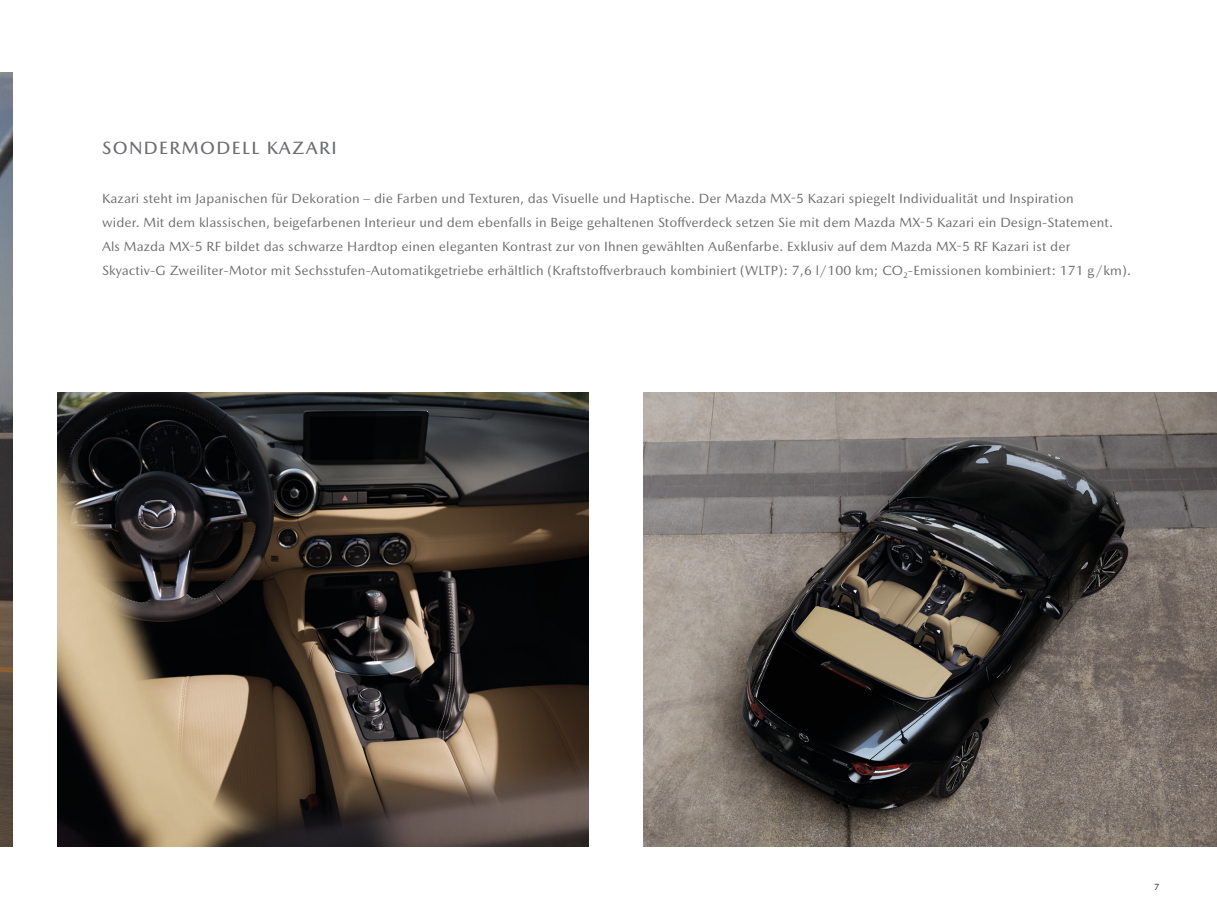
<style>
.page{position:relative;width:1217px;height:919px;background:#fff}
.page>*{position:absolute;margin:0;border:0;box-sizing:border-box;transform-origin:0 0}
.Innenteil_HL_Copy{font:500 18px "Mazda Type";letter-spacing:.075em;color:#6c6d70}
.Innenteil_Copy{font:13.5px/24px "Mazda Type";letter-spacing:.01em;color:#6c6d70}
.t1{font:9px "Mazda Type";color:#231f20}
</style>
<div class="page">
<img style="left:0;top:72px;width:13px;height:774px">
<img style="left:57px;top:392px;width:531px;height:454px">
<img style="left:643px;top:392px;width:573px;height:454px">
<p class="Innenteil_HL_Copy" style="left:102px;top:137px;width:236px">SONDERMODELL KAZARI</p>
<p class="Innenteil_Copy" style="left:102px;top:186px;width:1012px">Kazari steht im Japanischen für Dekoration – die Farben und Texturen, das Visuelle und Haptische. Der Mazda MX-5 Kazari spiegelt Individualität und Inspiration wider. Mit dem klassischen, beigefarbenen Interieur und dem ebenfalls in Beige gehaltenen Stoffverdeck setzen Sie mit dem Mazda MX-5 Kazari ein Design-Statement.</p>
<p class="Innenteil_Copy" style="left:102px;top:234px;width:1030px">Als Mazda MX-5 RF bildet das schwarze Hardtop einen eleganten Kontrast zur von Ihnen gewählten Außenfarbe. Exklusiv auf dem Mazda MX-5 RF Kazari ist der<br>Skyactiv-G Zweiliter-Motor mit Sechsstufen-Automatikgetriebe erhältlich (Kraftstoffverbrauch kombiniert (WLTP): 7,6 l/100 km; CO<sub>2</sub>-Emissionen kombiniert: 171 g/km).</p>
<p class="t1" style="left:1153px;top:881px;width:7px">7</p>
</div>
